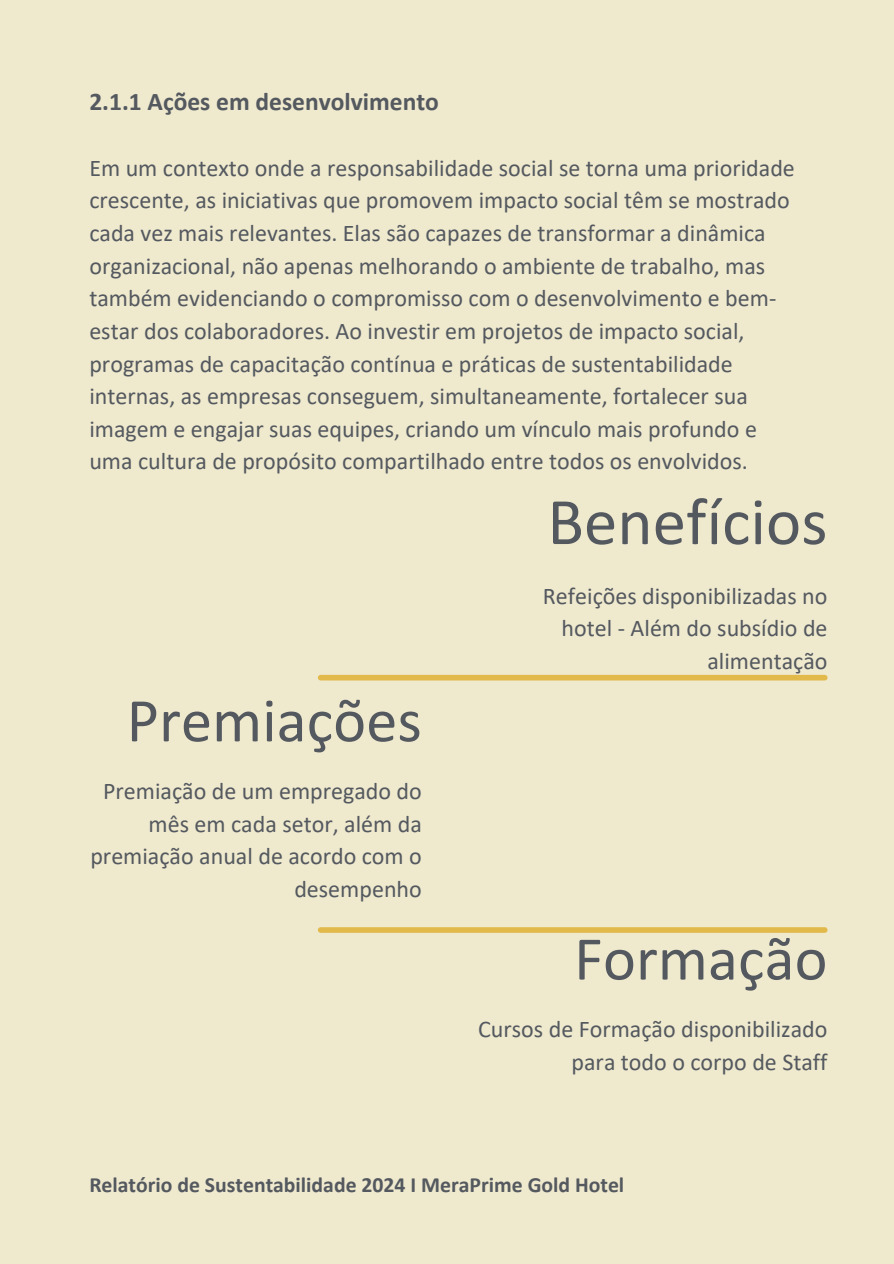
<style>
.page{position:relative;width:894px;height:1264px;background:#fff}
.page>*{position:absolute;margin:0;border:0;box-sizing:border-box;transform-origin:0 0}
.t1{font:67.2px "Calibri";color:#54595f}
.t2{font:62.7px "Calibri";color:#54595f}
.t3{font:700 25.5px "Calibri";color:#54595f}
.t4{font:24px/32.7px "Calibri";color:#54595f;text-align:right}
.t5{font:700 21.75px "Calibri";color:#54595f}
</style>
<div class="page">
<div style="left:0;top:0;width:893px;height:1263px;background:#efe9ce"></div>
<div style="left:320px;top:675px;width:504px;height:5px;background:#e2ba4b"></div>
<div style="left:320px;top:927px;width:504px;height:5px;background:#e2ba4b"></div>
<h3 class="t3" style="left:89px;top:91px;width:351px">2.1.1 Ações em desenvolvimento</h3>
<h1 class="t4" style="left:89px;top:153px;width:706px;text-align:left">Em um contexto onde a responsabilidade social se torna uma prioridade crescente, as iniciativas que promovem impacto social têm se mostrado cada vez mais relevantes. Elas são capazes de transformar a dinâmica organizacional, não apenas melhorando o ambiente de trabalho, mas também evidenciando o compromisso com o desenvolvimento e bem&shy;estar dos colaboradores. Ao investir em projetos de impacto social, programas de capacitação contínua e práticas de sustentabilidade internas, as empresas conseguem, simultaneamente, fortalecer sua imagem e engajar suas equipes, criando um vínculo mais profundo e uma cultura de propósito compartilhado entre todos os envolvidos.</h1>
<p class="t1" style="left:547px;top:493px;width:282px">Benefícios</p>
<h1 class="t2" style="left:127px;top:694px;width:297px">Premiações</h1>
<p class="t4" style="left:90px;top:776px;width:333px">Premiação de um empregado do mês em cada setor, além da premiação anual de acordo com o desempenho</p>
<p class="t4" style="left:542px;top:581px;width:286px">Refeições disponibilizadas no hotel - Além do subsídio de alimentação</p>
<p class="t2" style="left:574px;top:932px;width:255px">Formação</p>
<h1 class="t4" style="left:478px;top:1014px;width:351px">Cursos de Formação disponibilizado para todo o corpo de Staff</h1>
<h2 class="t5" style="left:89px;top:1175px;width:536px">Relatório de Sustentabilidade 2024 I MeraPrime Gold Hotel</h2>
</div>
